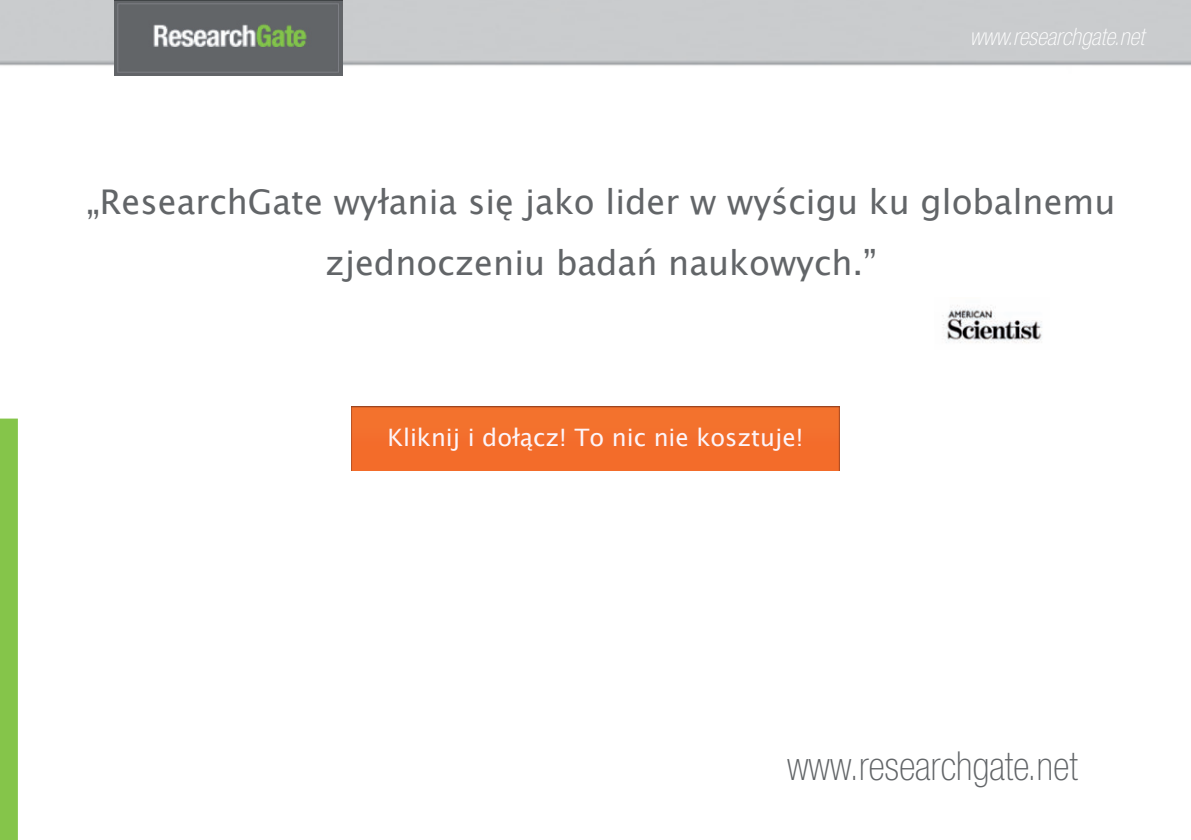
<style>
.page{position:relative;width:1191px;height:840px;background:#fff}
.page>*{position:absolute;margin:0;border:0;box-sizing:border-box;transform-origin:0 0}
.t1{font:100 condensed 40px "Helvetica Neue LT Std";color:#626568}
.t2{font:34px/60px "Lucida Grande";color:#626568;text-align:center}
.t3{font:24px "Lucida Grande";color:#fdf4f8}
.t4{font:italic 100 condensed 24px "Helvetica Neue LT Std";color:#fff}
</style>
<div class="page">
<div style="left:1px;top:419px;width:16px;height:420px;background:#85c54a"></div>
<div style="left:0;top:418px;width:18px;height:421px;border:2px solid #85c54a"></div>
<img style="left:0;top:0;width:1190px;height:76px">
<img style="left:115px;top:0;width:227px;height:76px">
<img style="left:942px;top:305px;width:100px;height:38px">
<div style="left:351px;top:406px;width:488px;height:64px;background:#f36d2c"></div>
<p class="t4" style="left:970px;top:23px;width:176px">www.researchgate.net</p>
<p class="t2" style="left:86px;top:172px;width:1030px">„ResearchGate wyłania się jako lider w wyścigu ku globalnemu zjednoczeniu badań naukowych.”</p>
<p class="t3" style="left:387px;top:423px;width:417px">Kliknij i dołącz! To nic nie kosztuje!</p>
<p class="t1" style="left:787px;top:742px;width:292px">www.researchgate.net</p>
</div>
